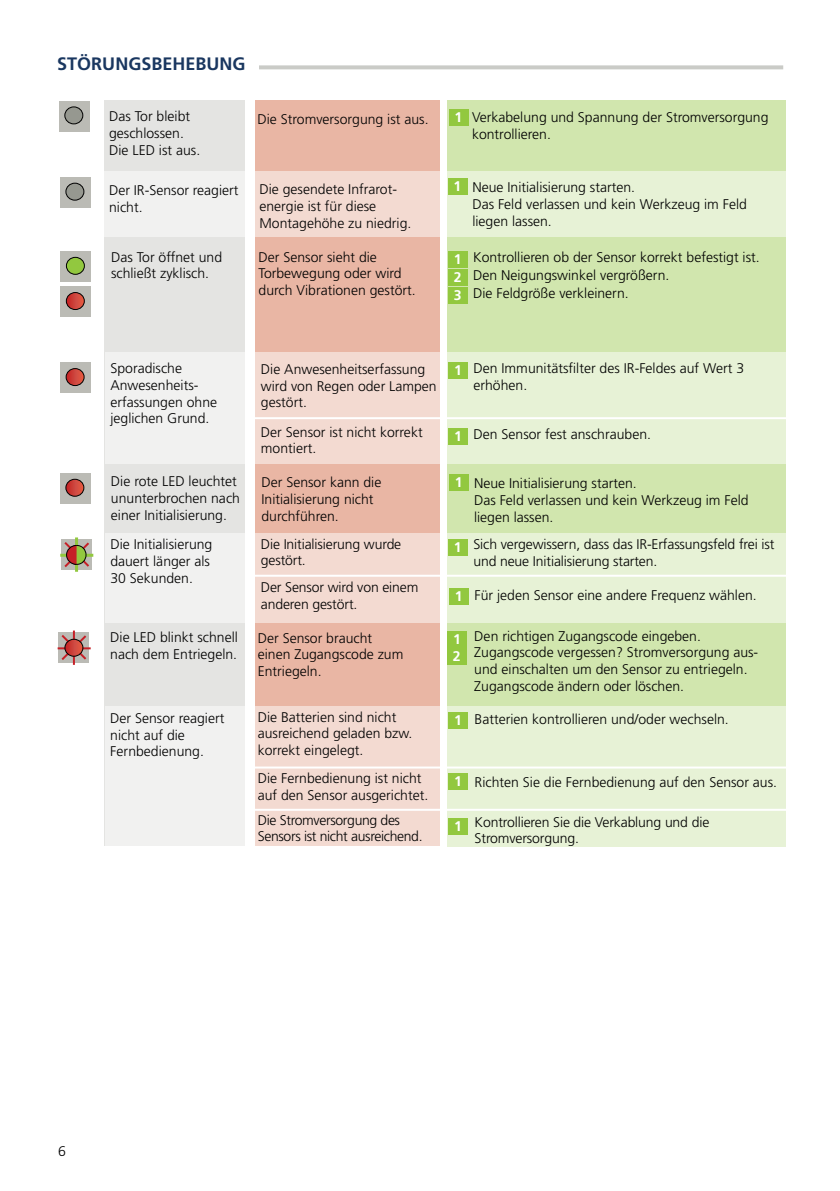
<style>
.page{position:relative;width:840px;height:1191px;background:#fff}
.page>*{position:absolute;margin:0;border:0;box-sizing:border-box;transform-origin:0 0}
.t1{font:700 18px "Frutiger LT Std";color:#1a3760}
.t2{font:300 14px/16.8px "Frutiger LT Std";color:#000}
.t3{font:300 14px/16px "Frutiger LT Std";letter-spacing:-.025em;color:#000}
.t4{font:700 14px/18.2px "Frutiger LT Std";color:#fff;text-align:justify}
</style>
<div class="page">
<div style="left:254px;top:101px;width:185px;height:745px;background:#e9b6a4"></div>
<div style="left:447px;top:101px;width:338px;height:746px;background:#d1e6ae"></div>
<div style="left:105px;top:101px;width:140px;height:745px;background:#e4e4e2"></div>
<div style="left:448px;top:110px;width:20px;height:16px;background:#92c83f"></div>
<div style="left:60px;top:177px;width:30px;height:31px;background:#bbbbb5"></div>
<div style="left:66px;top:183px;width:18px;height:17px;background:#969890;border-radius:50%"></div>
<div style="left:65px;top:183px;width:19px;height:18px;border:1px solid #000;border-radius:50%"></div>
<div style="left:60px;top:286px;width:31px;height:31px;background:#bbbbb5"></div>
<svg style="left:66px;top:292px;width:18px;height:17px"></svg>
<div style="left:66px;top:292px;width:19px;height:18px;border:1px solid #000;border-radius:50%"></div>
<div style="left:447px;top:251px;width:20px;height:17px;background:#92c83f"></div>
<div style="left:447px;top:269px;width:20px;height:17px;background:#92c83f"></div>
<div style="left:447px;top:287px;width:20px;height:17px;background:#92c83f"></div>
<div style="left:58px;top:632px;width:31px;height:30px;background:#bbbbb5"></div>
<hr style="left:73px;top:630px;width:2px;height:35px;background:#c62027">
<hr style="left:58px;top:647px;width:33px;height:2px;background:#c62027">
<svg style="left:59px;top:632px;width:29px;height:30px"></svg>
<svg style="left:65px;top:639px;width:18px;height:17px"></svg>
<div style="left:64px;top:639px;width:19px;height:17px;border:1px solid #000;border-radius:50%"></div>
<div style="left:447px;top:630px;width:20px;height:17px;background:#92c83f"></div>
<div style="left:446px;top:648px;width:20px;height:17px;background:#92c83f"></div>
<svg style="left:105px;top:533px;width:681px;height:90px"></svg>
<div style="left:59px;top:101px;width:31px;height:30px;background:#bbbbb5"></div>
<div style="left:65px;top:107px;width:18px;height:17px;background:#969890;border-radius:50%"></div>
<div style="left:64px;top:106px;width:19px;height:18px;border:1px solid #000;border-radius:50%"></div>
<div style="left:60px;top:251px;width:31px;height:31px;background:#bbbbb5"></div>
<div style="left:66px;top:257px;width:18px;height:17px;background:#92c83f;border-radius:50%"></div>
<div style="left:66px;top:257px;width:19px;height:18px;border:1px solid #000;border-radius:50%"></div>
<svg style="left:105px;top:171px;width:680px;height:66px"></svg>
<div style="left:60px;top:362px;width:31px;height:31px;background:#bbbbb5"></div>
<svg style="left:66px;top:368px;width:18px;height:17px"></svg>
<div style="left:66px;top:368px;width:19px;height:18px;border:1px solid #000;border-radius:50%"></div>
<div style="left:60px;top:473px;width:30px;height:31px;background:#bbbbb5"></div>
<svg style="left:66px;top:479px;width:18px;height:17px"></svg>
<div style="left:65px;top:479px;width:19px;height:18px;border:1px solid #000;border-radius:50%"></div>
<div style="left:447px;top:539px;width:20px;height:17px;background:#92c83f"></div>
<svg style="left:105px;top:352px;width:680px;height:112px"></svg>
<div style="left:447px;top:178px;width:20px;height:17px;background:#92c83f"></div>
<div style="left:448px;top:362px;width:20px;height:17px;background:#92c83f"></div>
<div style="left:448px;top:428px;width:20px;height:17px;background:#92c83f"></div>
<svg style="left:105px;top:706px;width:681px;height:141px"></svg>
<div style="left:448px;top:712px;width:20px;height:17px;background:#92c83f"></div>
<hr style="left:253px;top:766px;width:535px;height:2px;background:#fff">
<div style="left:448px;top:773px;width:20px;height:17px;background:#92c83f"></div>
<hr style="left:251px;top:809px;width:535px;height:2px;background:#fff">
<div style="left:448px;top:818px;width:20px;height:16px;background:#92c83f"></div>
<div style="left:61px;top:539px;width:31px;height:31px;background:#bbbbb5"></div>
<hr style="left:75px;top:537px;width:3px;height:35px;background:#92c83f">
<hr style="left:60px;top:554px;width:33px;height:3px;background:#92c83f">
<svg style="left:62px;top:542px;width:29px;height:26px"></svg>
<div style="left:448px;top:588px;width:20px;height:16px;background:#92c83f"></div>
<hr style="left:251px;top:575px;width:535px;height:2px;background:#fff">
<div style="left:448px;top:474px;width:20px;height:16px;background:#92c83f"></div>
<svg style="left:259px;top:65px;width:523px;height:4px;background:#cfd0cc"></svg>
<p class="t1" style="left:57px;top:53px;width:190px">STÖRUNGSBEHEBUNG</p>
<p class="t2" style="left:109px;top:108px;width:93px">Das Tor bleibt geschlossen.<br>Die LED ist aus.</p>
<p class="t2" style="left:109px;top:182px;width:131px">Der IR-Sensor reagiert nicht.</p>
<p class="t2" style="left:111px;top:249px;width:113px">Das Tor öffnet und schließt zyklisch.</p>
<p class="t2" style="left:257px;top:111px;width:172px">Die Stromversorgung ist aus.</p>
<p class="t2" style="left:471px;top:109px;width:298px">Verkabelung und Spannung der Stromversorgung kontrollieren.</p>
<p class="t4" style="left:454px;top:108px;width:9px">1</p>
<p class="t2" style="left:259px;top:181px;width:153px">Die gesendete Infrarot&shy;energie ist für diese<br>Montagehöhe zu niedrig.</p>
<p class="t2" style="left:258px;top:249px;width:158px">Der Sensor sieht die<br>Torbewegung oder wird durch Vibrationen gestört.</p>
<p class="t4" style="left:453px;top:177px;width:9px">1</p>
<p class="t4" style="left:453px;top:250px;width:9px">1<br>2<br>3</p>
<p class="t2" style="left:472px;top:179px;width:276px">Neue Initialisierung starten.<br>Das Feld verlassen und kein Werkzeug im Feld liegen lassen.</p>
<p class="t2" style="left:473px;top:248px;width:288px;line-height:18px">Kontrollieren ob der Sensor korrekt befestigt ist.<br>Den Neigungswinkel vergrößern.<br>Die Feldgröße verkleinern.</p>
<p class="t2" style="left:110px;top:360px;width:108px">Sporadische<br>Anwesenheits&shy;erfassungen ohne jeglichen Grund.</p>
<p class="t2" style="left:261px;top:361px;width:177px">Die Anwesenheitserfassung wird von Regen oder Lampen gestört.</p>
<p class="t2" style="left:261px;top:423px;width:163px">Der Sensor ist nicht korrekt montiert.</p>
<p class="t4" style="left:454px;top:361px;width:9px">1</p>
<p class="t2" style="left:473px;top:360px;width:272px">Den Immunitätsfilter des IR-Feldes auf Wert 3 erhöhen.</p>
<p class="t4" style="left:454px;top:427px;width:9px">1</p>
<p class="t2" style="left:473px;top:425px;width:179px">Den Sensor fest anschrauben.</p>
<p class="t2" style="left:111px;top:473px;width:130px">Die rote LED leuchtet ununterbrochen nach einer Initialisierung.</p>
<p class="t2" style="left:261px;top:474px;width:121px">Der Sensor kann die<br>Initialisierung nicht durchführen.</p>
<p class="t2" style="left:473px;top:475px;width:276px">Neue Initialisierung starten.<br>Das Feld verlassen und kein Werkzeug im Feld liegen lassen.</p>
<p class="t4" style="left:454px;top:473px;width:9px">1</p>
<p class="t2" style="left:110px;top:536px;width:103px">Die Initialisierung dauert länger als<br>30 Sekunden.</p>
<p class="t2" style="left:110px;top:629px;width:129px">Die LED blinkt schnell nach dem Entriegeln.</p>
<p class="t2" style="left:110px;top:710px;width:116px">Der Sensor reagiert nicht auf die<br>Fernbedienung.</p>
<p class="t2" style="left:261px;top:535px;width:142px">Die Initialisierung wurde gestört.</p>
<p class="t2" style="left:261px;top:579px;width:159px">Der Sensor wird von einem anderen gestört.</p>
<p class="t2" style="left:257px;top:629px;width:147px">Der Sensor braucht einen Zugangscode zum<br>Entriegeln.</p>
<p class="t2" style="left:257px;top:708px;width:156px">Die Batterien sind nicht ausreichend geladen bzw. korrekt eingelegt.</p>
<p class="t4" style="left:453px;top:538px;width:9px">1</p>
<p class="t4" style="left:454px;top:587px;width:9px">1</p>
<p class="t2" style="left:473px;top:536px;width:302px">Sich vergewissern, dass das IR-Erfassungsfeld frei ist und neue Initialisierung starten.</p>
<p class="t2" style="left:474px;top:586px;width:283px">Für jeden Sensor eine andere Frequenz wählen.</p>
<p class="t4" style="left:452px;top:630px;width:9px">1<br>2</p>
<p class="t2" style="left:474px;top:627px;width:285px">Den richtigen Zugangscode eingeben.<br>Zugangscode vergessen? Stromversorgung aus&shy;und einschalten um den Sensor zu entriegeln.<br>Zugangscode ändern oder löschen.</p>
<p class="t4" style="left:454px;top:711px;width:9px">1</p>
<p class="t2" style="left:474px;top:711px;width:255px">Batterien kontrollieren und/oder wechseln.</p>
<p class="t2" style="left:257px;top:770px;width:172px">Die Fernbedienung ist nicht auf den Sensor ausgerichtet.</p>
<p class="t2" style="left:474px;top:774px;width:304px">Richten Sie die Fernbedienung auf den Sensor aus.</p>
<p class="t3" style="left:257px;top:812px;width:166px">Die Stromversorgung des<br>Sensors ist nicht ausreichend.</p>
<p class="t2" style="left:474px;top:814px;width:236px;line-height:16px">Kontrollieren Sie die Verkablung und die<br>Stromversorgung.</p>
<p class="t4" style="left:454px;top:772px;width:9px">1</p>
<p class="t4" style="left:454px;top:817px;width:9px">1</p>
<p class="t2" style="left:58px;top:1143px;width:9px">6</p>
</div>
